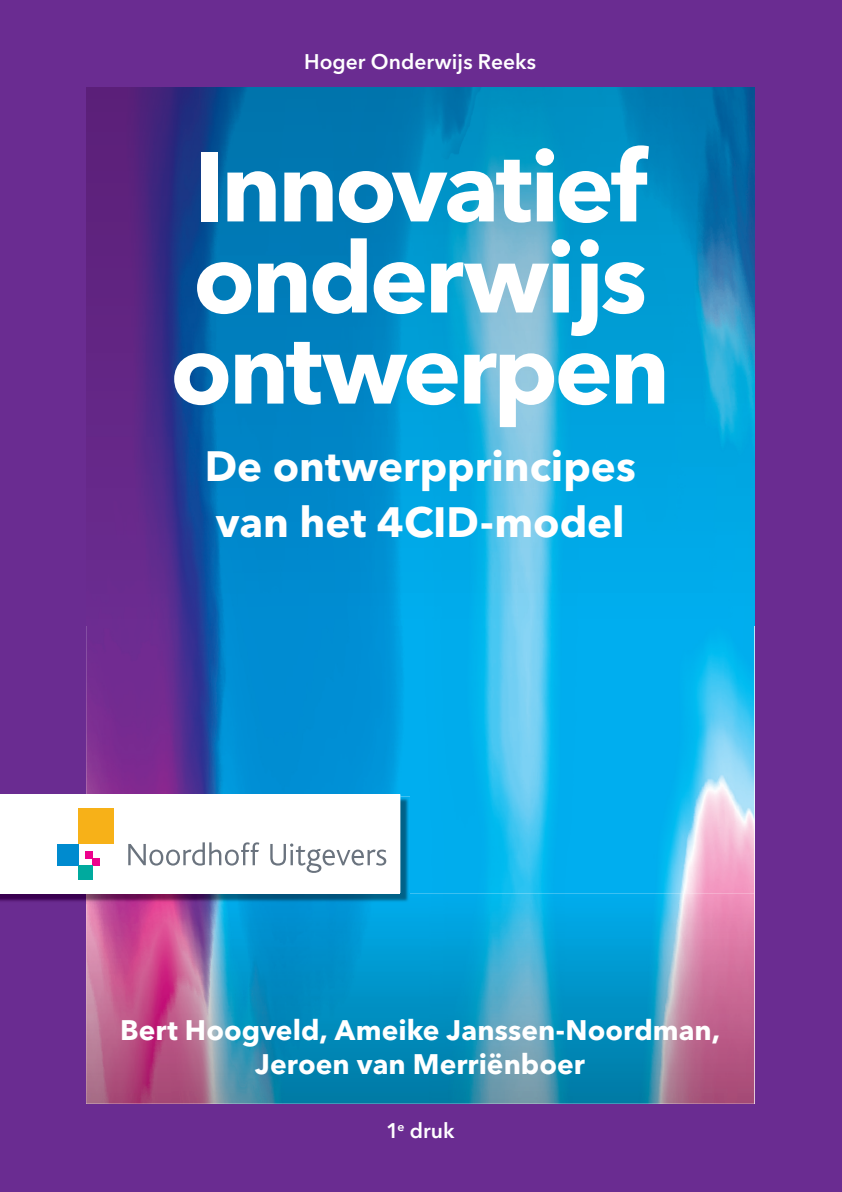
<style>
.page{position:relative;width:842px;height:1192px;background:#fff}
.page>*{position:absolute;margin:0;border:0;box-sizing:border-box;transform-origin:0 0}
.t1{font:700 98px/91px "Avenir Next LT Pro";letter-spacing:-.035em;color:#fff}
.t2{font:700 42px/56px "Avenir Next LT Pro";color:#fff}
.t3{font:700 28px/33.6px "Avenir Next LT Pro";color:#fff;text-align:center}
.t4{font:600 21px "Avenir Next LT Pro";color:#fff}
</style>
<div class="page">
<div style="left:0;top:0;width:842px;height:1191px;background:#6a2c91"></div>
<img style="left:86px;top:625px;width:668px;height:268px">
<img style="left:86px;top:893px;width:668px;height:210px">
<img style="left:86px;top:88px;width:668px;height:537px">
<img style="left:0;top:893px;width:86px;height:9px">
<img style="left:86px;top:796px;width:324px;height:107px">
<div style="left:0;top:794px;width:400px;height:99px;background:#fff"></div>
<div style="left:93px;top:858px;width:7px;height:7px;background:#ed028c"></div>
<div style="left:86px;top:850px;width:7px;height:7px;background:#ed028c"></div>
<div style="left:79px;top:865px;width:14px;height:14px;background:#00aa9e"></div>
<div style="left:57px;top:843px;width:22px;height:22px;background:#008bcf"></div>
<div style="left:79px;top:808px;width:35px;height:35px;background:#f7b118"></div>
<svg style="left:128px;top:842px;width:131px;height:23px"></svg>
<svg style="left:270px;top:843px;width:116px;height:29px"></svg>
<p class="t4" style="left:304px;top:54px;width:234px">Hoger Onderwĳs Reeks</p>
<h1 class="t1" style="left:170px;top:151px;width:501px">Innovatief onderwĳs ontwerpen</h1>
<h2 class="t2" style="left:205px;top:441px;width:433px">De ontwerpprincipes van het 4CID-model</h2>
<p class="t3" style="left:120px;top:1016px;width:602px">Bert Hoogveld, Ameike Janssen-Noordman,<br>Jeroen van Merriënboer</p>
<p class="t4" style="left:386px;top:1121px;width:70px">1<sup>e</sup> druk</p>
</div>
